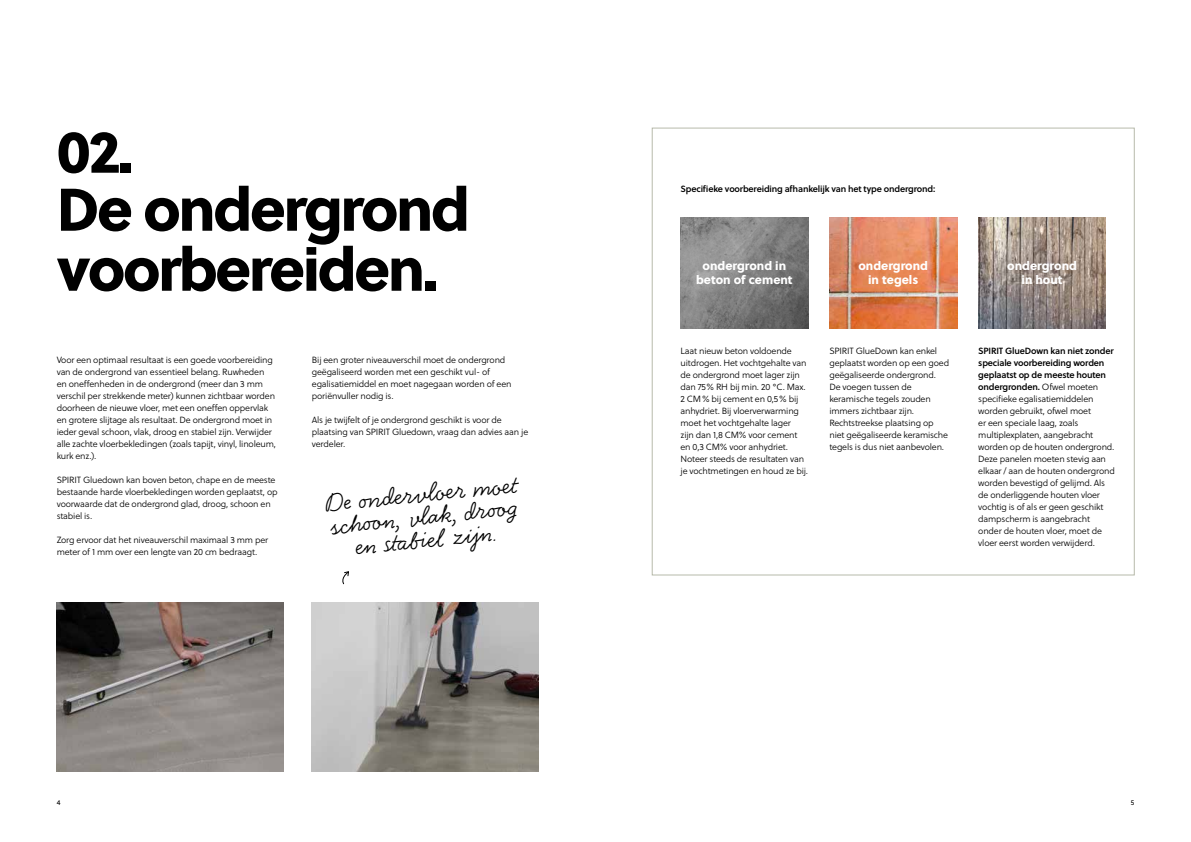
<style>
.page{position:relative;width:1191px;height:842px;background:#fff}
.page>*{position:absolute;margin:0;border:0;box-sizing:border-box;transform-origin:0 0}
.t1{font:60px/59px "Soleil Xb";letter-spacing:-.04em;color:#000}
.t2{font:28px/23px "Handsome Pro";color:#000;text-align:center}
.t3{font:12px/14px "Soleil Xb";color:#fff;text-align:center}
.t4{font:9px/12px "Soleil Lt";letter-spacing:-.02em;color:#000}
.t5{font:9px/12px "Soleil Sb";letter-spacing:-.02em;color:#000}
.t6{font:7px "Soleil";color:#000}
.s1{font-family:"Soleil Lt"}
</style>
<div class="page">
<div style="left:651px;top:128px;width:483px;height:447px;background:#fff;border:1px solid #b7baab"></div>
<img style="left:57px;top:603px;width:226px;height:169px">
<img style="left:312px;top:603px;width:227px;height:169px">
<img style="left:680px;top:217px;width:128px;height:111px">
<img style="left:829px;top:217px;width:128px;height:111px">
<img style="left:978px;top:217px;width:128px;height:111px">
<svg style="left:342px;top:571px;width:7px;height:14px"></svg>
<h1 class="t1" style="left:57px;top:119px;width:415px">02.<br>De ondergrond voorbereiden.</h1>
<p class="t4" style="left:57px;top:353px;width:221px">Voor een optimaal resultaat is een goede voorbereiding van de ondergrond van essentieel belang. Ruwheden en oneffenheden in de ondergrond (meer dan 3 mm verschil per strekkende meter) kunnen zichtbaar worden doorheen de nieuwe vloer, met een oneffen oppervlak en grotere slijtage als resultaat. De ondergrond moet in ieder geval schoon, vlak, droog en stabiel zijn. Verwijder alle zachte vloerbekledingen (zoals tapijt, vinyl, linoleum, kurk enz.).</p>
<p class="t4" style="left:57px;top:473px;width:222px">SPIRIT Gluedown kan boven beton, chape en de meeste bestaande harde vloerbekledingen worden geplaatst, op voorwaarde dat de ondergrond glad, droog, schoon en stabiel is.</p>
<p class="t4" style="left:57px;top:533px;width:213px">Zorg ervoor dat het niveauverschil maximaal 3 mm per meter of 1 mm over een lengte van 20 cm bedraagt.</p>
<p class="t4" style="left:312px;top:353px;width:201px">Bij een groter niveauverschil moet de ondergrond geëgaliseerd worden met een geschikt vul- of egalisatiemiddel en moet nagegaan worden of een poriënvuller nodig is.</p>
<p class="t4" style="left:312px;top:413px;width:218px">Als je twijfelt of je ondergrond geschikt is voor de plaatsing van SPIRIT Gluedown, vraag dan advies aan je verdeler.</p>
<h2 class="t2" style="left:324px;top:492px;width:195px;rotate:-6deg">De on dervloe r moe t schoo n, vlak, droo g en stabiel zijn.</h2>
<p class="t5" style="left:680px;top:183px;width:256px">Specifieke voorbereiding afhankelijk van het type ondergrond:</p>
<h3 class="t3" style="left:696px;top:258px;width:98px">ondergrond in beton of cement</h3>
<h3 class="t3" style="left:858px;top:258px;width:71px">ondergrond in tegels</h3>
<h3 class="t3" style="left:1007px;top:258px;width:71px">ondergrond in hout</h3>
<p class="t4" style="left:680px;top:345px;width:129px">Laat nieuw beton voldoende uitdrogen. Het vochtgehalte van de ondergrond moet lager zijn dan 75% RH bij min. 20 °C. Max.<br>2 CM % bij cement en 0,5 % bij anhydriet. Bij vloerverwarming moet het vochtgehalte lager<br>zijn dan 1,8 CM% voor cement en 0,3 CM% voor anhydriet.<br>Noteer steeds de resultaten van je vochtmetingen en houd ze bij.</p>
<p class="t4" style="left:829px;top:344px;width:121px">SPIRIT GlueDown kan enkel geplaatst worden op een goed geëgaliseerde ondergrond.<br>De voegen tussen de keramische tegels zouden immers zichtbaar zijn.<br>Rechtstreekse plaatsing op niet geëgaliseerde keramische tegels is dus niet aanbevolen.</p>
<p class="t5" style="left:978px;top:344px;width:137px">SPIRIT GlueDown kan niet zonder speciale voorbereiding worden geplaatst op de meeste houten ondergronden. <span class="s1">Ofwel moeten</span></p>
<p class="t4" style="left:978px;top:392px;width:138px">specifieke egalisatiemiddelen worden gebruikt, ofwel moet<br>er een speciale laag, zoals multiplexplaten, aangebracht worden op de houten ondergrond.<br>Deze panelen moeten stevig aan elkaar / aan de houten ondergrond worden bevestigd of gelijmd. Als de onderliggende houten vloer vochtig is of als er geen geschikt dampscherm is aangebracht onder de houten vloer, moet de vloer eerst worden verwijderd.</p>
<p class="t6" style="left:57px;top:797px;width:5px">4</p>
<p class="t6" style="left:1130px;top:797px;width:5px">5</p>
</div>
